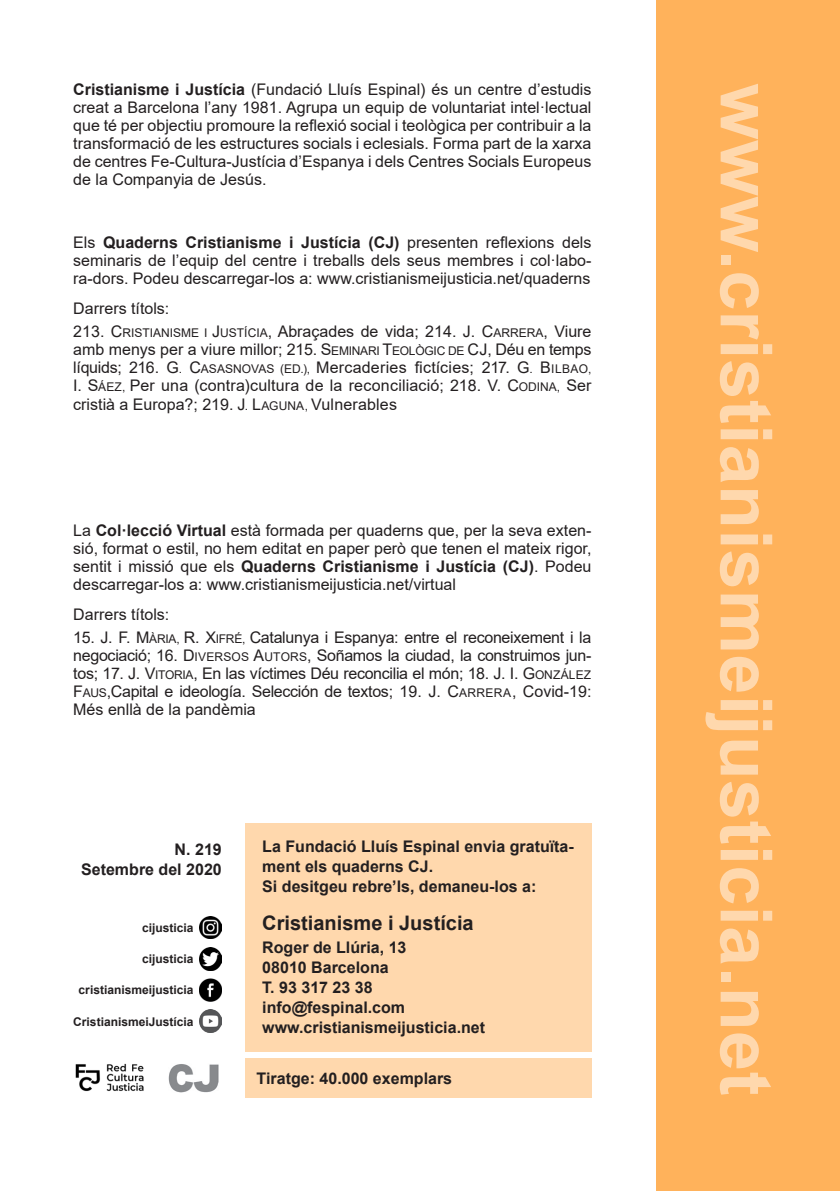
<style>
.page{position:relative;width:840px;height:1191px;background:#fff}
.page>*{position:absolute;margin:0;border:0;box-sizing:border-box;transform-origin:0 0}
.t1{font:700 72px "Arial";letter-spacing:.005em;color:#ffd8ad}
.t2{font:700 20px "Arial";color:#231f20}
.t3{font:16px/18px "Arial";color:#231f20;text-align:justify}
.t4{font:700 16px/20px "Arial";color:#231f20}
.t5{font:700 12px "Arial";color:#231f20}
.s1{font-weight:700}
.s2{font-size:12px}
</style>
<div class="page">
<div style="left:656px;top:0;width:183px;height:1191px;background:#ffb25b"></div>
<div style="left:245px;top:823px;width:346px;height:228px;background:#ffd8ad"></div>
<div style="left:245px;top:1058px;width:346px;height:39px;background:#ffd8ad"></div>
<img style="left:199px;top:947px;width:23px;height:23px">
<img style="left:199px;top:916px;width:23px;height:23px">
<img style="left:199px;top:978px;width:23px;height:23px">
<img style="left:199px;top:1009px;width:23px;height:23px">
<img style="left:75px;top:1063px;width:69px;height:29px">
<img style="left:169px;top:1064px;width:49px;height:28px">
<p class="t3" style="left:73px;top:80px;width:519px"><span class="s1">Cristianisme i Justícia</span> (Fundació Lluís Espinal) és un centre d’estudis creat a Barcelona l’any 1981. Agrupa un equip de voluntariat intel·lectual que té per objectiu promoure la reflexió social i teològica per contribuir a la transformació de les estructures socials i eclesials. Forma part de la xarxa de centres Fe-Cultura-Justícia d’Espanya i dels Centres Socials Europeus de la Companyia de Jesús.</p>
<p class="t3" style="left:73px;top:234px;width:519px">Els <span class="s1">Quaderns Cristianisme i Justícia (CJ)</span> presenten reflexions dels seminaris de l’equip del centre i treballs dels seus membres i col·labo&shy;ra-dors. Podeu descarregar-los a: www.cristianismeijusticia.net/quaderns</p>
<p class="t3" style="left:73px;top:299px;width:98px">Darrers títols:</p>
<p class="t3" style="left:73px;top:323px;width:519px">213. C<span class="s2">RISTIANISME I</span> J<span class="s2">USTÍCIA</span>, Abraçades de vida; 214. J. C<span class="s2">ARRERA</span>, Viure amb menys per a viure millor; 215. S<span class="s2">EMINARI</span> T<span class="s2">EOLÒGIC DE</span> CJ, Déu en temps líquids; 216. G<span class="s2">.</span> C<span class="s2">ASASNOVAS (ED.),</span> Mercaderies fictícies; 217. G<span class="s2">.</span> B<span class="s2">ILBAO, </span>I. S<span class="s2">ÁEZ,</span> Per una (contra)cultura de la reconciliació; 218. V. C<span class="s2">ODINA,</span> Ser cristià a Europa?; 219. J<span class="s2">.</span> L<span class="s2">AGUNA,</span> Vulnerables</p>
<p class="t3" style="left:73px;top:521px;width:519px">La <span class="s1">Col·lecció Virtual</span> està formada per quaderns que, per la seva exten&shy;sió, format o estil, no hem editat en paper però que tenen el mateix rigor, sentit i missió que els <span class="s1">Quaderns Cristianisme i Justícia (CJ)</span>. Podeu descarregar-los a: www.cristianismeijusticia.net/virtual</p>
<p class="t3" style="left:73px;top:605px;width:98px">Darrers títols:</p>
<p class="t3" style="left:73px;top:628px;width:519px">15. J. F. M<span class="s2">ÀRIA,</span> R. X<span class="s2">IFRÉ,</span> Catalunya i Espanya: entre el reconeixement i la negociació; 16. D<span class="s2">IVERSOS</span> A<span class="s2">UTORS</span>, Soñamos la ciudad, la construimos jun&shy;tos; 17. J. V<span class="s2">ITORIA</span>, En las víctimes Déu reconcilia el món; 18. J. I. G<span class="s2">ONZÁLEZ </span>F<span class="s2">AUS</span>,Capital e ideología. Selección de textos; 19. J. C<span class="s2">ARRERA</span>, Covid-19:<br>Més enllà de la pandèmia</p>
<p class="t4" style="left:174px;top:840px;width:49px">N. 219</p>
<p class="t4" style="left:81px;top:859px;width:142px">Setembre del 2020</p>
<p class="t5" style="left:142px;top:919px;width:53px">cijusticia</p>
<p class="t5" style="left:142px;top:950px;width:53px">cijusticia</p>
<p class="t5" style="left:79px;top:981px;width:116px">cristianismeijusticia</p>
<p class="t5" style="left:73px;top:1012px;width:122px">CristianismeiJustícia</p>
<p class="t4" style="left:262px;top:836px;width:313px">La Fundació Lluís Espinal envia gratuïta&shy;ment els quaderns CJ.<br>Si desitgeu rebre’ls, demaneu-los a:</p>
<p class="t2" style="left:262px;top:908px;width:213px">Cristianisme i Justícia</p>
<p class="t4" style="left:262px;top:937px;width:146px">Roger de Llúria, 13</p>
<p class="t4" style="left:262px;top:957px;width:128px">08010 Barcelona</p>
<p class="t4" style="left:262px;top:977px;width:112px">T. 93 317 23 38</p>
<p class="t4" style="left:262px;top:997px;width:144px">info@fespinal.com</p>
<p class="t4" style="left:262px;top:1017px;width:224px">www.cristianismeijusticia.net</p>
<p class="t4" style="left:256px;top:1068px;width:197px">Tiratge: 40.000 exemplars</p>
<p class="t1" style="left:796px;top:83px;width:1013px;rotate:90deg">www.cristianismeijusticia.net</p>
</div>
